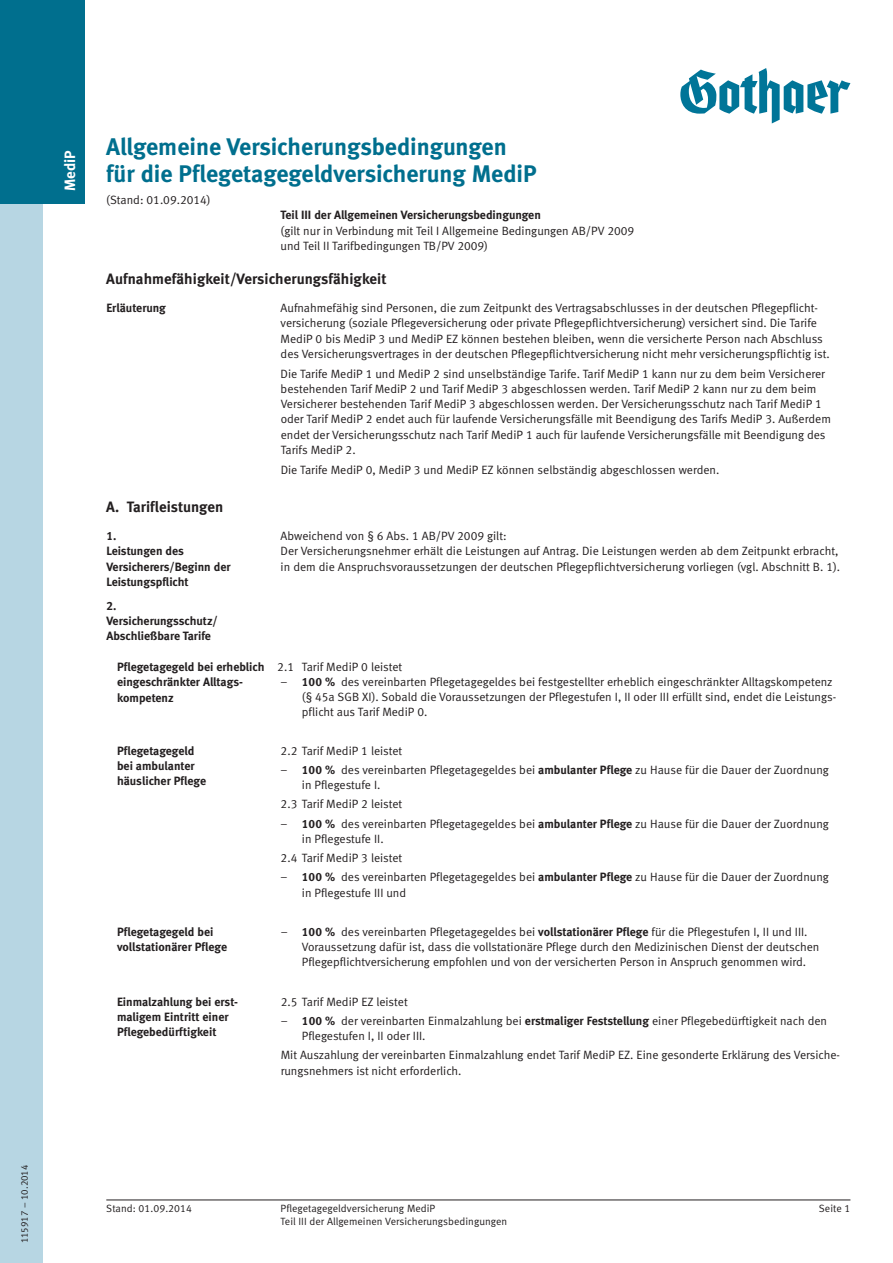
<style>
.page{position:relative;width:893px;height:1263px;background:#fff}
.page>*{position:absolute;margin:0;border:0;box-sizing:border-box;transform-origin:0 0}
.t1{font:24px/27px "Meta Bold LF";color:#006f8e}
.t2{font:15px "Meta Bold LF";letter-spacing:.005em;color:#231f20}
.t3{font:15px "Meta Bold LF";letter-spacing:.01em;color:#fff}
.t4{font:12px/15.3px "Meta Normal LF";color:#231f20}
.t5{font:12px/15.3px "Meta Bold LF";color:#231f20}
.t6{font:10.5px "Meta Normal LF";letter-spacing:.005em;color:#231f20}
.t7{font:9.75px "Meta Normal LF";color:#231f20}
.s1{font-family:"Meta Bold LF"}
</style>
<div class="page">
<svg style="left:680px;top:68px;width:170px;height:55px"></svg>
<div style="left:0;top:0;width:85px;height:204px;background:#006f8e"></div>
<div style="left:0;top:204px;width:43px;height:1059px;background:#b7d6e3"></div>
<hr style="left:106px;top:1199px;width:744px;height:1px;background:#231f20">
<p class="t7" style="left:21px;top:1243px;width:80px;rotate:-90deg">115917 – 10.2014</p>
<p class="t3" style="left:65px;top:191px;width:43px;rotate:-90deg">MediP</p>
<h1 class="t1" style="left:106px;top:136px;width:432px">Allgemeine Versicherungsbedingungen für die Pflegetagegeldversicherung MediP</h1>
<p class="t4" style="left:106px;top:193px;width:106px">(Stand: 01.09.2014)</p>
<p class="t5" style="left:281px;top:209px;width:262px">Teil III der Allgemeinen Versicherungsbedingungen</p>
<p class="t4" style="left:281px;top:224px;width:355px">(gilt nur in Verbindung mit Teil I Allgemeine Bedingungen AB/PV 2009 und Teil II Tarifbedingungen TB/PV 2009)</p>
<p class="t2" style="left:106px;top:274px;width:282px">Aufnahmefähigkeit/Versicherungsfähigkeit</p>
<p class="t4" style="left:281px;top:301px;width:551px">Aufnahmefähig sind Personen, die zum Zeitpunkt des Vertragsabschlusses in der deutschen Pflegepflicht&shy;versicherung (soziale Pflegeversicherung oder private Pflegepflichtversicherung) versichert sind. Die Tarife MediP 0 bis MediP 3 und MediP EZ können bestehen bleiben, wenn die versicherte Person nach Abschluss des Versicherungsvertrages in der deutschen Pflegepflichtversicherung nicht mehr versicherungspflichtig ist.</p>
<p class="t4" style="left:281px;top:367px;width:552px">Die Tarife MediP 1 und MediP 2 sind unselbständige Tarife. Tarif MediP 1 kann nur zu dem beim Versicherer bestehenden Tarif MediP 2 und Tarif MediP 3 abgeschlossen werden. Tarif MediP 2 kann nur zu dem beim Versicherer bestehenden Tarif MediP 3 abgeschlossen werden. Der Versicherungsschutz nach Tarif MediP 1 oder Tarif MediP 2 endet auch für laufende Versicherungsfälle mit Beendigung des Tarifs MediP 3. Außerdem endet der Versicherungsschutz nach Tarif MediP 1 auch für laufende Versicherungsfälle mit Beendigung des Tarifs MediP 2.</p>
<p class="t4" style="left:281px;top:463px;width:440px">Die Tarife MediP 0, MediP 3 und MediP EZ können selbständig abgeschlossen werden.</p>
<p class="t2" style="left:106px;top:501px;width:119px">A. Tarifleistungen</p>
<p class="t4" style="left:281px;top:529px;width:561px">Abweichend von § 6 Abs. 1 AB/PV 2009 gilt:<br>Der Versicherungsnehmer erhält die Leistungen auf Antrag. Die Leistungen werden ab dem Zeitpunkt erbracht, in dem die Anspruchsvoraussetzungen der deutschen Pflegepflichtversicherung vorliegen (vgl. Abschnitt B. 1).</p>
<p class="t5" style="left:106px;top:301px;width:61px">Erläuterung</p>
<p class="t5" style="left:106px;top:529px;width:126px">1.<br>Leistungen des<br>Versicherers/Beginn der<br>Leistungspflicht</p>
<p class="t5" style="left:106px;top:599px;width:113px">2.<br>Versicherungsschutz/<br>Abschließbare Tarife</p>
<p class="t5" style="left:117px;top:660px;width:149px">Pflegetagegeld bei erheblich eingeschränkter Alltags&shy;kompetenz</p>
<p class="t4" style="left:277px;top:660px;width:127px">2.1 Tarif MediP 0 leistet</p>
<p class="t4" style="left:302px;top:675px;width:536px;text-indent:-21px">– <span class="s1">100 %</span> des vereinbarten Pflegetagegeldes bei festgestellter erheblich eingeschränkter Alltagskompetenz (§ 45a SGB XI). Sobald die Voraussetzungen der Pflegestufen I, II oder III erfüllt sind, endet die Leistungs&shy;pflicht aus Tarif MediP 0.</p>
<p class="t4" style="left:281px;top:744px;width:123px">2.2 Tarif MediP 1 leistet</p>
<p class="t4" style="left:302px;top:763px;width:528px;text-indent:-21px">– <span class="s1">100 %</span> des vereinbarten Pflegetagegeldes bei <span class="s1">ambulanter Pflege</span> zu Hause für die Dauer der Zuordnung in Pflegestufe I.</p>
<p class="t4" style="left:281px;top:798px;width:123px">2.3 Tarif MediP 2 leistet</p>
<p class="t4" style="left:302px;top:817px;width:528px;text-indent:-21px">– <span class="s1">100 %</span> des vereinbarten Pflegetagegeldes bei <span class="s1">ambulanter Pflege</span> zu Hause für die Dauer der Zuordnung in Pflegestufe II.</p>
<p class="t4" style="left:281px;top:851px;width:123px">2.4 Tarif MediP 3 leistet</p>
<p class="t4" style="left:302px;top:871px;width:528px;text-indent:-21px">– <span class="s1">100 %</span> des vereinbarten Pflegetagegeldes bei <span class="s1">ambulanter Pflege</span> zu Hause für die Dauer der Zuordnung in Pflegestufe III und</p>
<p class="t4" style="left:302px;top:925px;width:519px;text-indent:-21px">– <span class="s1">100 %</span> des vereinbarten Pflegetagegeldes bei <span class="s1">vollstationärer Pflege</span> für die Pflegestufen I, II und III.<br>Voraussetzung dafür ist, dass die vollstationäre Pflege durch den Medizinischen Dienst der deutschen<br>Pflegepflichtversicherung empfohlen und von der versicherten Person in Anspruch genommen wird.</p>
<p class="t4" style="left:281px;top:995px;width:129px">2.5 Tarif MediP EZ leistet</p>
<p class="t4" style="left:302px;top:1014px;width:527px;text-indent:-21px">– <span class="s1">100 %</span> der vereinbarten Einmalzahlung bei <span class="s1">erstmaliger Feststellung</span> einer Pflegebedürftigkeit nach den<br>Pflegestufen I, II oder III.</p>
<p class="t4" style="left:281px;top:1049px;width:561px">Mit Auszahlung der vereinbarten Einmalzahlung endet Tarif MediP EZ. Eine gesonderte Erklärung des Versiche&shy;rungsnehmers ist nicht erforderlich.</p>
<p class="t5" style="left:117px;top:744px;width:91px">Pflegetagegeld bei ambulanter häuslicher Pflege</p>
<p class="t5" style="left:117px;top:925px;width:112px">Pflegetagegeld bei vollstationärer Pflege</p>
<p class="t5" style="left:117px;top:995px;width:123px">Einmalzahlung bei erst&shy;maligem Eintritt einer<br>Pflegebedürftigkeit</p>
<p class="t6" style="left:106px;top:1205px;width:87px">Stand: 01.09.2014</p>
<p class="t6" style="left:281px;top:1205px;width:156px">Pflegetagegeldversicherung MediP</p>
<p class="t6" style="left:819px;top:1205px;width:33px">Seite 1</p>
<p class="t6" style="left:281px;top:1218px;width:228px">Teil III der Allgemeinen Versicherungsbedingungen</p>
</div>
